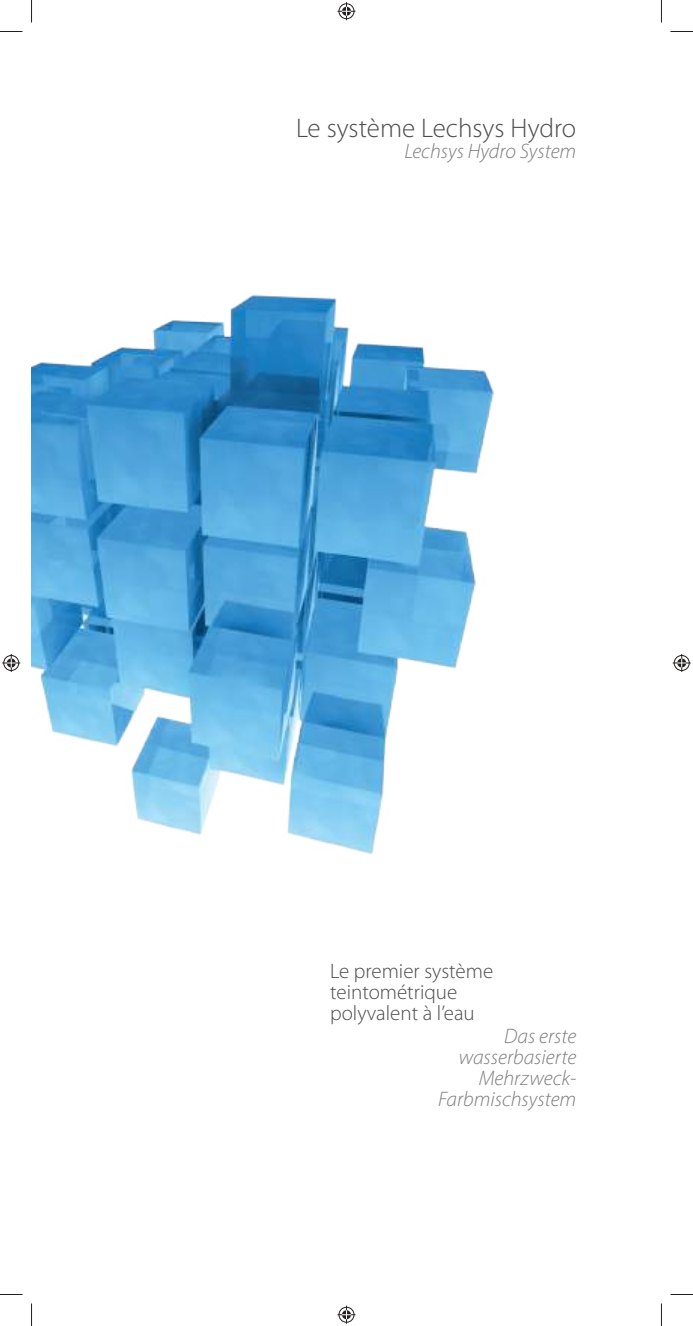
<style>
.page{position:relative;width:693px;height:1326px;background:#fff}
.page>*{position:absolute;margin:0;border:0;box-sizing:border-box;transform-origin:0 0}
.t1{font:300 27px "Myriad Pro";color:#4e4b4c}
.t2{font:italic 300 21px/21px "Myriad Pro";color:#7d7c7e;text-align:right}
.t3{font:300 21px/21px "Myriad Pro";color:#4e4b4c}
</style>
<div class="page">
<img style="left:32px;top:294px;width:462px;height:561px">
<svg style="left:0;top:31px;width:22px;height:1px"></svg>
<svg style="left:670px;top:31px;width:22px;height:1px"></svg>
<svg style="left:0;top:1294px;width:22px;height:1px"></svg>
<svg style="left:670px;top:1294px;width:22px;height:1px"></svg>
<svg style="left:31px;top:0;width:1px;height:22px"></svg>
<svg style="left:31px;top:1303px;width:1px;height:23px"></svg>
<svg style="left:661px;top:0;width:1px;height:22px"></svg>
<svg style="left:661px;top:1303px;width:1px;height:23px"></svg>
<svg style="left:337px;top:2px;width:18px;height:18px"></svg>
<svg style="left:337px;top:1306px;width:18px;height:18px"></svg>
<svg style="left:2px;top:654px;width:18px;height:18px"></svg>
<svg style="left:672px;top:654px;width:18px;height:18px"></svg>
<p class="t1" style="left:296px;top:112px;width:282px">Le système Lechsys Hydro</p>
<p class="t2" style="left:404px;top:140px;width:173px">Lechsys Hydro System</p>
<p class="t3" style="left:330px;top:960px;width:164px">Le premier système teintométrique polyvalent à l’eau</p>
<p class="t2" style="left:438px;top:1025px;width:139px">Das erste wasserbasierte<br>Mehrzweck-<br>Farbmischsystem</p>
</div>
